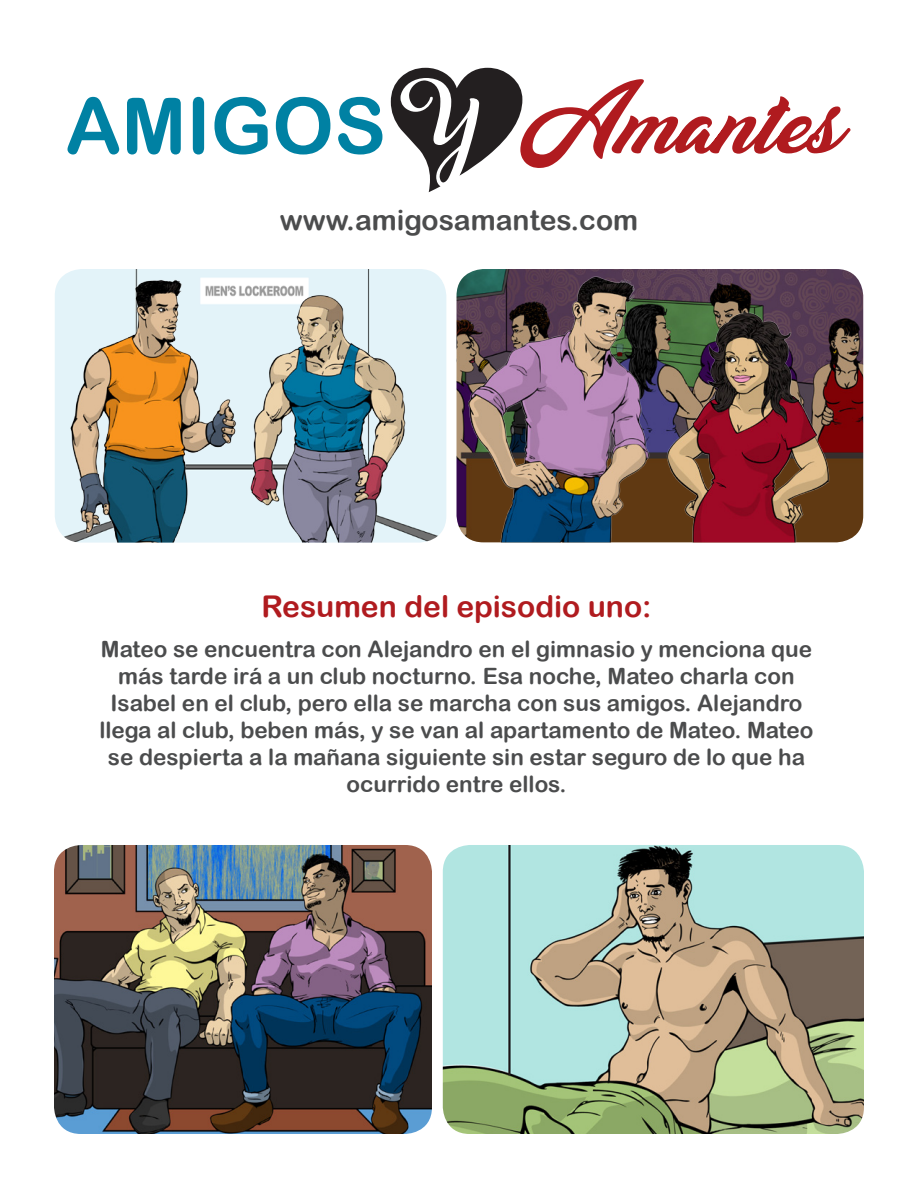
<style>
.page{position:relative;width:918px;height:1188px;background:#fff}
.page>*{position:absolute;margin:0;border:0;box-sizing:border-box;transform-origin:0 0}
.t1{font:30px "Arial Rounded MT Bold";color:#b01b1f}
.t2{font:28.35px "Arial Rounded MT Bold";color:#4b4c4d}
.t3{font:22.5px/27px "Arial Rounded MT Bold";color:#4b4c4d;text-align:center}
</style>
<div class="page">
<svg style="left:67px;top:97px;width:315px;height:58px"></svg>
<svg style="left:391px;top:68px;width:460px;height:124px"></svg>
<img style="left:469px;top:269px;width:394px;height:273px">
<img style="left:446px;top:273px;width:388px;height:269px">
<div style="left:55px;top:269px;width:391px;height:271px;background:#e3f3f9"></div>
<img style="left:62px;top:275px;width:369px;height:268px">
<img style="left:54px;top:845px;width:378px;height:289px">
<img style="left:443px;top:845px;width:421px;height:289px">
<p class="t2" style="left:280px;top:204px;width:360px">www.amigosamantes.com</p>
<h1 class="t1" style="left:261px;top:589px;width:392px">Resumen del episodio uno:</h1>
<p class="t3" style="left:99px;top:636px;width:716px">Mateo se encuentra con Alejandro en el gimnasio y menciona que más tarde irá a un club nocturno. Esa noche, Mateo charla con Isabel en el club, pero ella se marcha con sus amigos. Alejandro llega al club, beben más, y se van al apartamento de Mateo. Mateo se despierta a la mañana siguiente sin estar seguro de lo que ha ocurrido entre ellos.</p>
</div>
